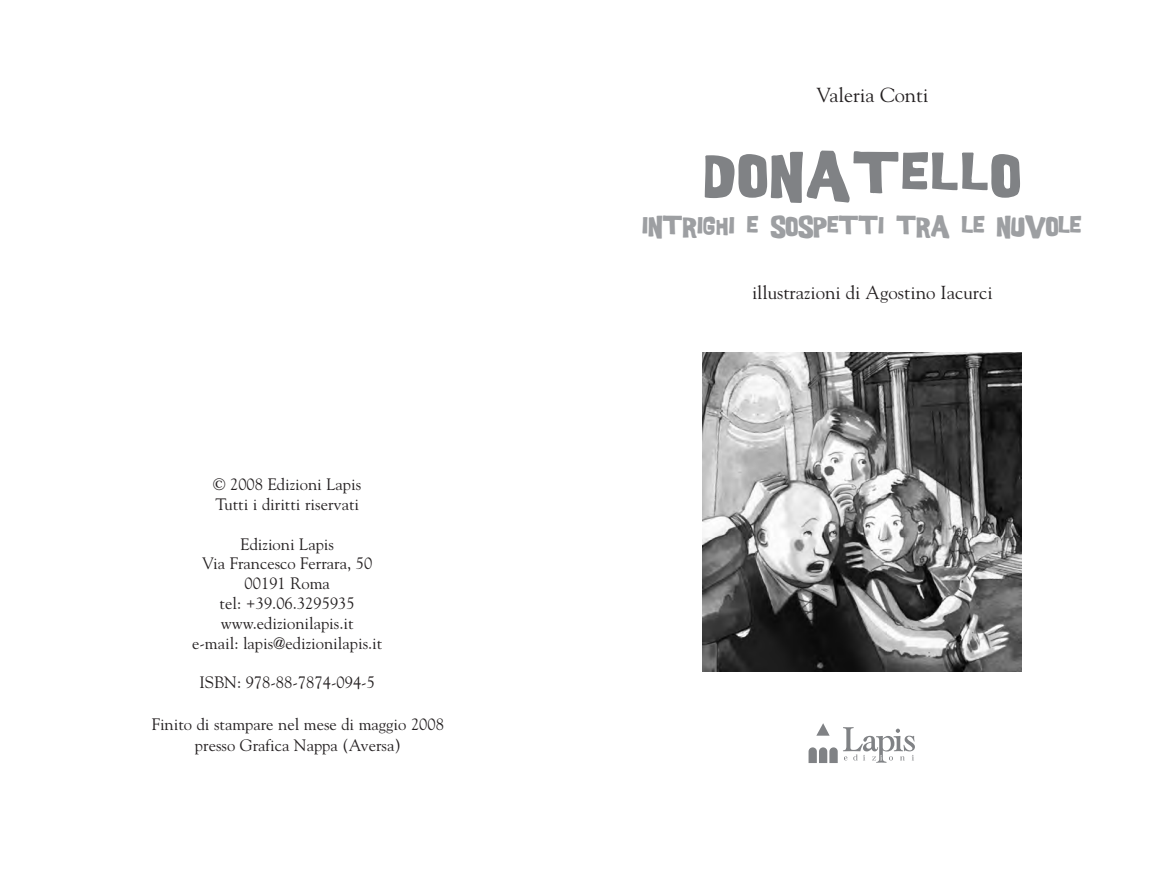
<style>
.page{position:relative;width:1149px;height:872px;background:#fff}
.page>*{position:absolute;margin:0;border:0;box-sizing:border-box;transform-origin:0 0}
.t1{font:52.5px "Good Girl";letter-spacing:.06em;color:#808285}
.t2{font:23.55px "Good Girl";letter-spacing:.01em;color:#9d9fa2;scale:.95 1}
.t3{font:20.25px "Goudy";color:#231f20}
.t4{font:18.75px "Goudy";color:#231f20}
.t5{font:16.5px/19.8px "Goudy";color:#231f20;text-align:center}
</style>
<div class="page">
<svg style="left:808px;top:723px;width:106px;height:40px"></svg>
<img style="left:702px;top:353px;width:318px;height:319px">
<p class="t5" style="left:213px;top:474px;width:149px;text-align:left">© 2008 Edizioni Lapis<br>Tutti i diritti riservati</p>
<p class="t5" style="left:192px;top:533px;width:192px">Edizioni Lapis<br>Via Francesco Ferrara, 50<br>00191 Roma<br>tel: +39.06.3295935 www.edizionilapis.it<br>e-mail: lapis@edizionilapis.it</p>
<p class="t5" style="left:199px;top:672px;width:177px">ISBN: 978-88-7874-094-5</p>
<p class="t5" style="left:152px;top:713px;width:294px;line-height:21px">Finito di stampare nel mese di maggio 2008 presso Grafica Nappa (Aversa)</p>
<p class="t3" style="left:816px;top:82px;width:114px">Valeria Conti</p>
<h1 class="t1" style="left:703px;top:151px;width:318px">DONATELLO</h1>
<h2 class="t2" style="left:642px;top:215px;width:464px">INTRIGHI E SOSPETTI TRA LE NUVOLE</h2>
<p class="t4" style="left:751px;top:281px;width:242px">illustrazioni di Agostino Iacurci</p>
</div>
